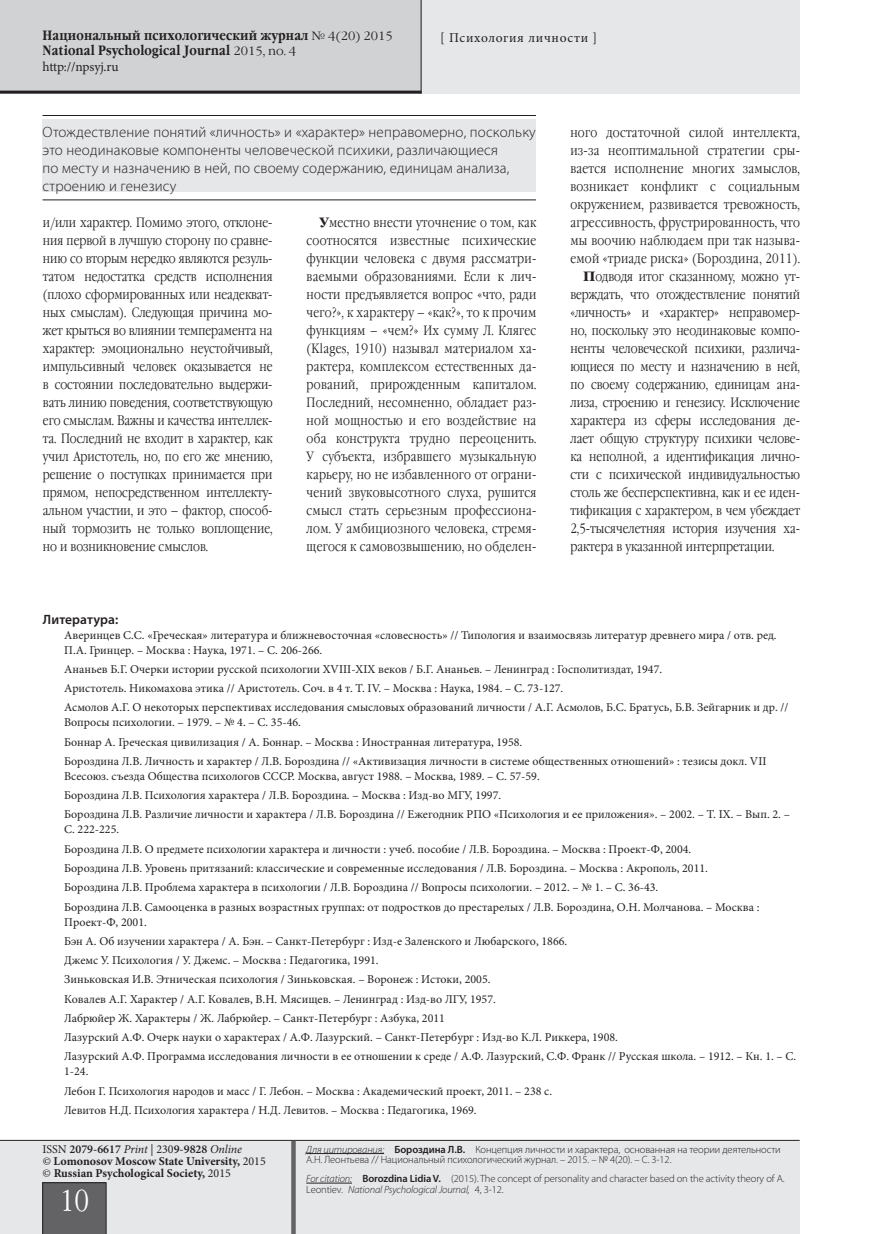
<style>
.page{position:relative;width:872px;height:1234px;background:#fff}
.page>*{position:absolute;margin:0;border:0;box-sizing:border-box;transform-origin:0 0}
.t1{font:30px "Garamond Narrow C";color:#fff}
.Insert___MEDIUM{font:300 15px/18px "Myriad Pro";letter-spacing:.01em;color:#231f20}
.Main_text{font:13.5px/18px "Garamond Narrow C";letter-spacing:.01em;color:#231f20;text-align:justify}
.t2{font:700 13.5px/15px "Garamond Narrow C";letter-spacing:.01em;color:#231f20}
.t3{font:13.5px "Minion Pro";letter-spacing:.045em;color:#231f20}
.t4{font:13.5px "Minion Pro";letter-spacing:-.015em;color:#231f20}
.SubHeader___2nd_leve{font:600 13.5px "Myriad Pro";letter-spacing:.01em;color:#231f20}
.t5{font:12px/19.2px "Minion Pro";color:#231f20}
.t6{font:700 12px/12px "Minion Pro";color:#231f20}
.t7{font:300 10.5px/10.5px "Myriad Pro";letter-spacing:-.01em;color:#231f20}
.s1{font-family:"Garamond C";font-weight:400;font-size:12px}
.s2{font-family:"Garamond C";font-weight:700}
.s3{font-weight:400}
.s4{font-weight:600}
.s5{font-weight:400;font-style:italic}
.s6{font-style:italic}
</style>
<div class="page">
<div style="left:0;top:1140px;width:799px;height:93px;background:#e6e7e9"></div>
<hr style="left:0;top:1139px;width:799px;height:1px;background:#231f20">
<div style="left:43px;top:1182px;width:63px;height:51px;background:#636366"></div>
<div style="left:291px;top:1140px;width:5px;height:93px;background:#636366"></div>
<div style="left:0;top:0;width:799px;height:94px;background:#e6e7e9"></div>
<div style="left:0;top:0;width:421px;height:94px;background:#d1d2d4"></div>
<hr style="left:0;top:91px;width:421px;height:3px;background:#231f20">
<hr style="left:421px;top:0;width:1px;height:94px;background:#231f20">
<hr style="left:306px;top:1152px;width:78px;height:1px;background:#231f20">
<hr style="left:306px;top:1182px;width:46px;height:1px;background:#231f20">
<div style="left:43px;top:119px;width:493px;height:72px;background:#e6e7e9"></div>
<hr style="left:43px;top:115px;width:493px;height:1px;background:#231f20">
<hr style="left:43px;top:199px;width:493px;height:1px;background:#231f20">
<p class="t2" style="left:43px;top:28px;width:352px">Национальный психологический журнал <span class="s1">№ 4(20) 2015<br></span>National Psychological Journal <span class="s1">2015, no. 4</span></p>
<p class="t4" style="left:43px;top:57px;width:78px">http://npsyj.ru</p>
<p class="t3" style="left:440px;top:28px;width:158px">[ Психология личности ]</p>
<p class="Insert___MEDIUM" style="left:43px;top:123px;width:495px">Отождествление понятий «личность» и «характер» неправомерно, поскольку это неодинаковые компоненты человеческой психики, различающиеся<br>по месту и назначению в ней, по своему содержанию, единицам анализа, строению и генезису</p>
<p class="Main_text" style="left:43px;top:214px;width:231px">и/или характер. Помимо этого, отклоне&shy;ния первой в лучшую сторону по сравне&shy;нию со вторым нередко являются резуль&shy;татом недостатка средств исполнения (плохо сформированных или неадекват&shy;ных смыслам). Следующая причина мо&shy;жет крыться во влиянии темперамента на характер: эмоционально неустойчивый, импульсивный человек оказывается не в состоянии последовательно выдержи&shy;вать линию поведения, соответствующую его смыслам. Важны и качества интеллек&shy;та. Последний не входит в характер, как учил Аристотель, но, по его же мнению, решение о поступках принимается при прямом, непосредственном интеллекту&shy;альном участии, и это – фактор, способ&shy;ный тормозить не только воплощение, но и возникновение смыслов.</p>
<p class="Main_text" style="left:307px;top:214px;width:231px;text-indent:13px"><span class="s2">У</span>местно внести уточнение о том, как соотносятся известные психические функции человека с двумя рассматри&shy;ваемыми образованиями. Если к лич&shy;ности предъявляется вопрос «что, ради чего?», к характеру – «как?», то к прочим функциям – «чем?» Их сумму Л. Клягес (Klages, 1910) называл материалом ха&shy;рактера, комплексом естественных да&shy;рований, прирожденным капиталом.<br>Последний, несомненно, обладает раз&shy;ной мощностью и его воздействие на оба конструкта трудно переоценить.<br>У субъекта, избравшего музыкальную карьеру, но не избавленного от ограни&shy;чений звуковысотного слуха, рушится смысл стать серьезным профессиона&shy;лом. У амбициозного человека, стремя&shy;щегося к самовозвышению, но обделен-</p>
<p class="Main_text" style="left:570px;top:124px;width:231px">ного достаточной силой интеллекта, из-за неоптимальной стратегии сры&shy;вается исполнение многих замыслов, возникает конфликт с социальным окружением, развивается тревожность, агрессивность, фрустрированность, что мы воочию наблюдаем при так называ&shy;емой «триаде риска» (Бороздина, 2011).</p>
<p class="Main_text" style="left:570px;top:268px;width:231px;text-indent:13px"><span class="s2">П</span>одводя итог сказанному, можно ут&shy;верждать, что отождествление понятий «личность» и «характер» неправомер&shy;но, поскольку это неодинаковые компо&shy;ненты человеческой психики, различа&shy;ющиеся по месту и назначению в ней, по своему содержанию, единицам ана&shy;лиза, строению и генезису. Исключение характера из сферы исследования де&shy;лает общую структуру психики челове&shy;ка неполной, а идентификация лично&shy;сти с психической индивидуальностью столь же бесперспективна, как и ее иден&shy;тификация с характером, в чем убеждает 2,5-тысячелетняя история изучения ха&shy;рактера в указанной интерпретации.</p>
<p class="SubHeader___2nd_leve" style="left:43px;top:610px;width:77px">Литература:</p>
<p class="t5" style="left:64px;top:627px;width:714px;line-height:15px">Аверинцев С.С. «Греческая» литература и ближневосточная «словесность» // Типология и взаимосвязь литератур древнего мира / отв. ред.<br>П.А. Гринцер. – Москва : Наука, 1971. – С. 206-266.</p>
<p class="t5" style="left:64px;top:659px;width:725px">Ананьев Б.Г. Очерки истории русской психологии XVIII-XIX веков / Б.Г. Ананьев. – Ленинград : Госполитиздат, 1947.<br>Аристотель. Никомахова этика // Аристотель. Соч. в 4 т. Т. IV. – Москва : Наука, 1984. – С. 73-127.<br>Асмолов А.Г. О некоторых перспективах исследования смысловых образований личности / А.Г. Асмолов, Б.С. Братусь, Б.В. Зейгарник и др. //</p>
<p class="t5" style="left:64px;top:712px;width:704px">Вопросы психологии. – 1979. – № 4. – С. 35-46.<br>Боннар А. Греческая цивилизация / А. Боннар. – Москва : Иностранная литература, 1958.<br>Бороздина Л.В. Личность и характер / Л.В. Бороздина // «Активизация личности в системе общественных отношений» : тезисы докл. VII</p>
<p class="t5" style="left:64px;top:766px;width:727px">Всесоюз. съезда Общества психологов СССР. Москва, август 1988. – Москва, 1989. – С. 57-59.<br>Бороздина Л.В. Психология характера / Л.В. Бороздина. – Москва : Изд-во МГУ, 1997.<br>Бороздина Л.В. Различие личности и характера / Л.В. Бороздина // Ежегодник РПО «Психология и ее приложения». – 2002. – Т. IX. – Вып. 2. –</p>
<p class="t5" style="left:64px;top:819px;width:697px">С. 222-225.<br>Бороздина Л.В. О предмете психологии характера и личности : учеб. пособие / Л.В. Бороздина. – Москва : Проект-Ф, 2004.<br>Бороздина Л.В. Уровень притязаний: классические и современные исследования / Л.В. Бороздина. – Москва : Акрополь, 2011.<br>Бороздина Л.В. Проблема характера в психологии / Л.В. Бороздина // Вопросы психологии. – 2012. – № 1. – С. 36-43.<br>Бороздина Л.В. Самооценка в разных возрастных группах: от подростков до престарелых / Л.В. Бороздина, О.Н. Молчанова. – Москва :</p>
<p class="t5" style="left:64px;top:911px;width:733px">Проект-Ф, 2001.<br>Бэн А. Об изучении характера / А. Бэн. – Санкт-Петербург : Изд-е Заленского и Любарского, 1866.<br>Джемс У. Психология / У. Джемс. – Москва : Педагогика, 1991.<br>Зиньковская И.В. Этническая психология / Зиньковская. – Воронеж : Истоки, 2005.<br>Ковалев А.Г. Характер / А.Г. Ковалев, В.Н. Мясищев. – Ленинград : Изд-во ЛГУ, 1957.<br>Лабрюйер Ж. Характеры / Ж. Лабрюйер. – Санкт-Петербург : Азбука, 2011<br>Лазурский А.Ф. Очерк науки о характерах / А.Ф. Лазурский. – Санкт-Петербург : Изд-во К.Л. Риккера, 1908.<br>Лазурский А.Ф. Программа исследования личности в ее отношении к среде / А.Ф. Лазурский, С.Ф. Франк // Русская школа. – 1912. – Кн. 1. – С.</p>
<p class="t5" style="left:64px;top:1061px;width:489px">1-24.<br>Лебон Г. Психология народов и масс / Г. Лебон. – Москва : Академический проект, 2011. – 238 с.<br>Левитов Н.Д. Психология характера / Н.Д. Левитов. – Москва : Педагогика, 1969.</p>
<p class="t6" style="left:43px;top:1143px;width:225px"><span class="s3">ISSN</span> <span class="s4">2079-6617</span> <span class="s5">Print</span> <span class="s3">| 230</span><span class="s4">9-9828</span> <span class="s5">Online<br>©</span> Lomonosov Moscow State University, <span class="s3">2015 ©</span> Russian Psychological Society, <span class="s3">2015</span></p>
<h1 class="t1" style="left:60px;top:1183px;width:31px">10</h1>
<p class="t7" style="left:306px;top:1143px;width:476px"><span class="s6">Для цитирования:</span> <span class="s4">Бороздина Л.В.</span> Концепция личности и характера, основанная на теории деятельности<br>А.Н. Леонтьева // Национальный психологический журнал. – 2015. – № 4(20). – С. 3-12.</p>
<p class="t7" style="left:306px;top:1172px;width:480px"><span class="s6">For citation:</span> <span class="s4">Borozdina Lidia V.</span> (2015). The concept of personality and character based on the activity theory of A.<br>Leontiev. <span class="s6">National Psychological Journal,</span> 4, 3-12.</p>
</div>
